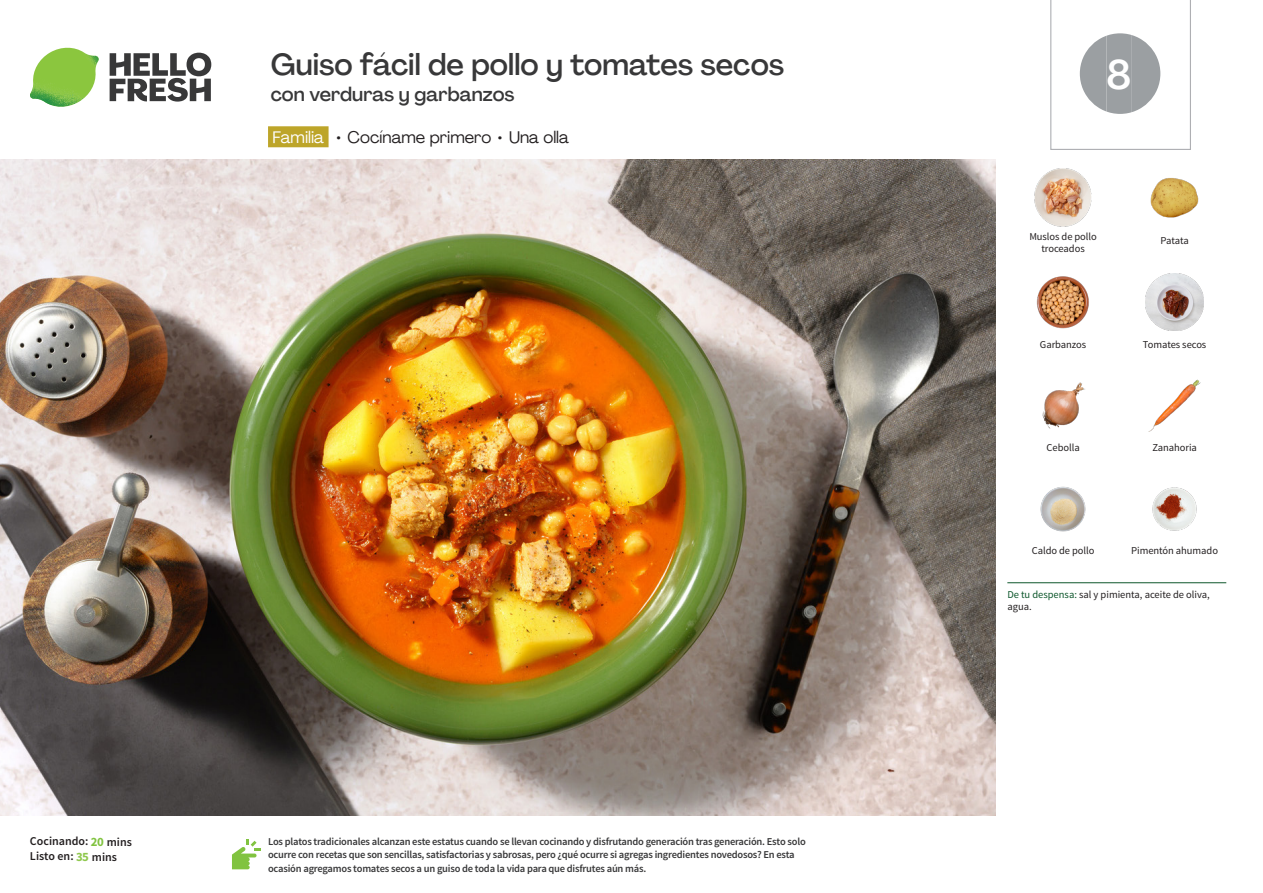
<style>
.page{position:relative;width:1263px;height:893px;background:#fff}
.page>*{position:absolute;margin:0;border:0;box-sizing:border-box;transform-origin:0 0}
._24_Recipe_Nr_Bag{font:500 40.5px "Agrandir";color:#fff}
._15_Titel_UK{font:500 30px "Agrandir";color:#383839}
._15_Titel_UK-2{font:500 19.5px "Agrandir";color:#383839}
._02_Box_Type{font:16.5px "Agrandir";color:#231f20}
._04_Intro{font:600 12px "Source Sans Pro";color:#231f20}
._14_Allergene_Text_7pt{font:600 10.5px/13.5px "Source Sans Pro";letter-spacing:-.02em;color:#383839}
._18_FRONT_ingredients_UK{font:10.5px/12px "Source Sans Pro";letter-spacing:-.005em;color:#231f20}
.s1{color:#fff}
.s2{font-weight:700;font-size:12.75px;color:#81c340}
.s3{font-weight:700;font-size:12.75px;color:#8fc84e}
.s4{color:#0e572c}
</style>
<div class="page">
<svg style="left:110px;top:53px;width:101px;height:49px"></svg>
<img style="left:30px;top:48px;width:69px;height:59px">
<div style="left:268px;top:126px;width:61px;height:21px;background:#bda529"></div>
<img style="left:0;top:159px;width:995px;height:657px">
<hr style="left:1007px;top:582px;width:219px;height:1px;background:#0e572c">
<svg style="left:232px;top:839px;width:28px;height:30px"></svg>
<img style="left:1034px;top:169px;width:58px;height:57px">
<img style="left:1150px;top:178px;width:49px;height:40px">
<img style="left:1146px;top:273px;width:57px;height:58px">
<img style="left:1036px;top:276px;width:53px;height:53px">
<img style="left:1148px;top:379px;width:53px;height:53px">
<img style="left:1042px;top:382px;width:43px;height:47px">
<img style="left:1152px;top:487px;width:45px;height:44px">
<img style="left:1040px;top:486px;width:46px;height:46px">
<svg style="left:1050px;top:0;width:141px;height:150px"></svg>
<p class="_15_Titel_UK" style="left:271px;top:46px;width:515px">Guiso fácil de pollo y tomates secos</p>
<p class="_15_Titel_UK-2" style="left:271px;top:82px;width:245px">con verduras y garbanzos</p>
<p class="_02_Box_Type" style="left:272px;top:127px;width:298px"><span class="s1">Familia</span> • Cocíname primero • Una olla</p>
<p class="_04_Intro" style="left:30px;top:833px;width:103px">Cocinando: <span class="s2">20</span> mins</p>
<p class="_04_Intro" style="left:30px;top:848px;width:89px">Listo en: <span class="s3">35</span> mins</p>
<p class="_14_Allergene_Text_7pt" style="left:268px;top:835px;width:539px">Los platos tradicionales alcanzan este estatus cuando se llevan cocinando y disfrutando generación tras generación. Esto solo ocurre con recetas que son sencillas, satisfactorias y sabrosas, pero ¿qué ocurre si agregas ingredientes novedosos? En esta ocasión agregamos tomates secos a un guiso de toda la vida para que disfrutes aún más.</p>
<p class="_24_Recipe_Nr_Bag" style="left:1106px;top:50px;width:26px">8</p>
<p class="_18_FRONT_ingredients_UK" style="left:1029px;top:230px;width:69px;text-align:center">Muslos de pollo troceados</p>
<p class="_18_FRONT_ingredients_UK" style="left:1160px;top:235px;width:30px">Patata</p>
<p class="_18_FRONT_ingredients_UK" style="left:1040px;top:339px;width:48px">Garbanzos</p>
<p class="_18_FRONT_ingredients_UK" style="left:1143px;top:339px;width:65px">Tomates secos</p>
<p class="_18_FRONT_ingredients_UK" style="left:1046px;top:441px;width:35px">Cebolla</p>
<p class="_18_FRONT_ingredients_UK" style="left:1152px;top:441px;width:46px">Zanahoria</p>
<p class="_18_FRONT_ingredients_UK" style="left:1032px;top:545px;width:64px">Caldo de pollo</p>
<p class="_18_FRONT_ingredients_UK" style="left:1131px;top:545px;width:88px">Pimentón ahumado</p>
<p class="_18_FRONT_ingredients_UK" style="left:1007px;top:588px;width:204px"><span class="s4">De tu despensa:</span> sal y pimienta, aceite de oliva, agua.</p>
</div>
